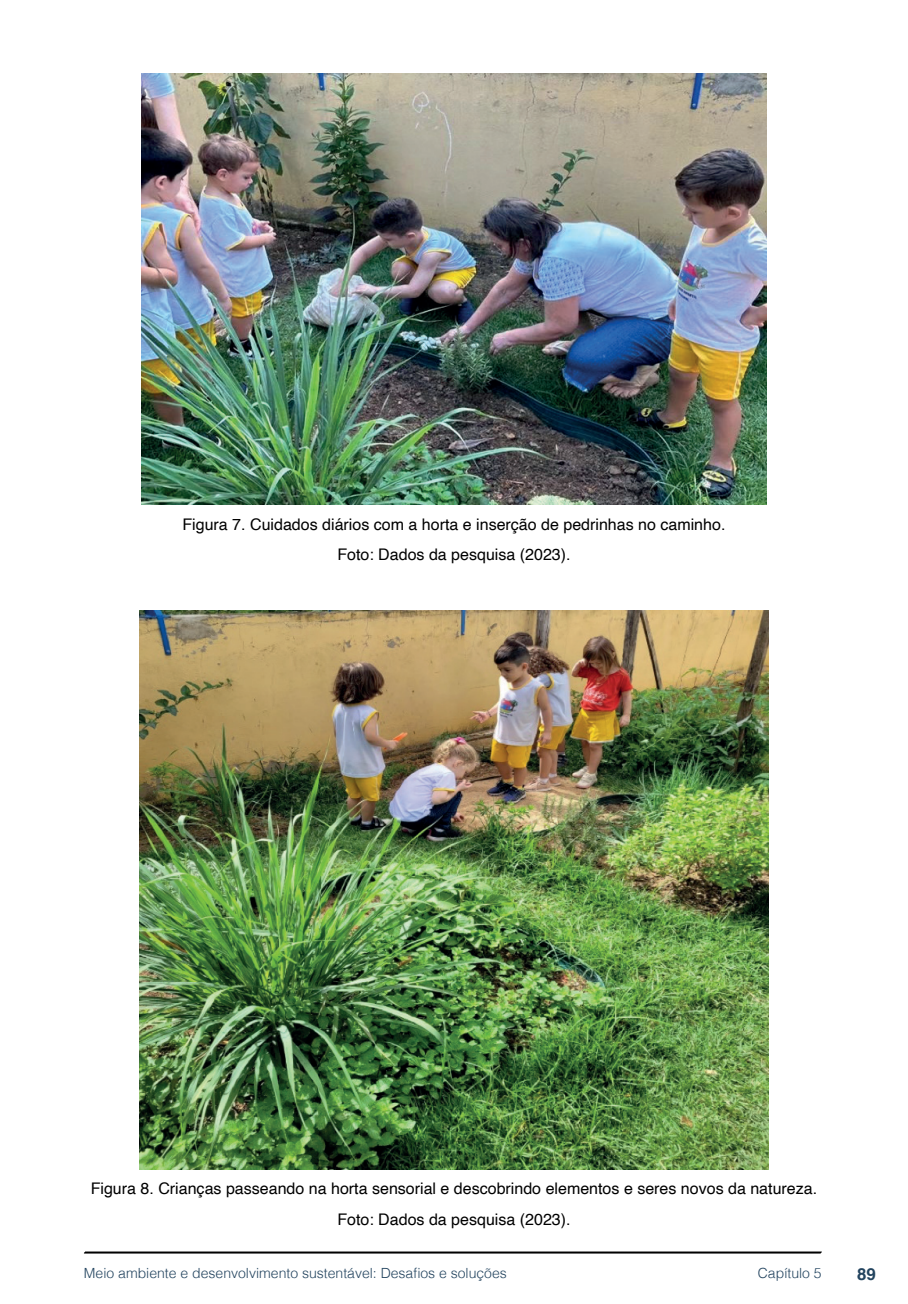
<style>
.page{position:relative;width:908px;height:1304px;background:#fff}
.page>*{position:absolute;margin:0;border:0;box-sizing:border-box;transform-origin:0 0}
.t1{font:700 16.8px "Helvetica";color:#23445f}
.imagens_graf_tab{font:16px "Helvetica";color:#000}
.t2{font:300 14px "Helvetica";color:#23445f}
</style>
<div class="page">
<svg style="left:84px;top:1251px;width:737px;height:3px;background:#515151"></svg>
<img style="left:141px;top:74px;width:625px;height:431px">
<img style="left:140px;top:610px;width:627px;height:560px">
<p class="imagens_graf_tab" style="left:182px;top:512px;width:544px">Figura 7. Cuidados diários com a horta e inserção de pedrinhas no caminho.</p>
<p class="imagens_graf_tab" style="left:337px;top:542px;width:235px">Foto: Dados da pesquisa (2023).</p>
<p class="imagens_graf_tab" style="left:91px;top:1176px;width:727px">Figura 8. Crianças passeando na horta sensorial e descobrindo elementos e seres novos da natureza.</p>
<p class="imagens_graf_tab" style="left:337px;top:1207px;width:235px">Foto: Dados da pesquisa (2023).</p>
<p class="t2" style="left:84px;top:1261px;width:424px">Meio ambiente e desenvolvimento sustentável: Desafios e soluções</p>
<p class="t2" style="left:757px;top:1261px;width:65px">Capítulo 5</p>
<p class="t1" style="left:856px;top:1264px;width:20px">89</p>
</div>
